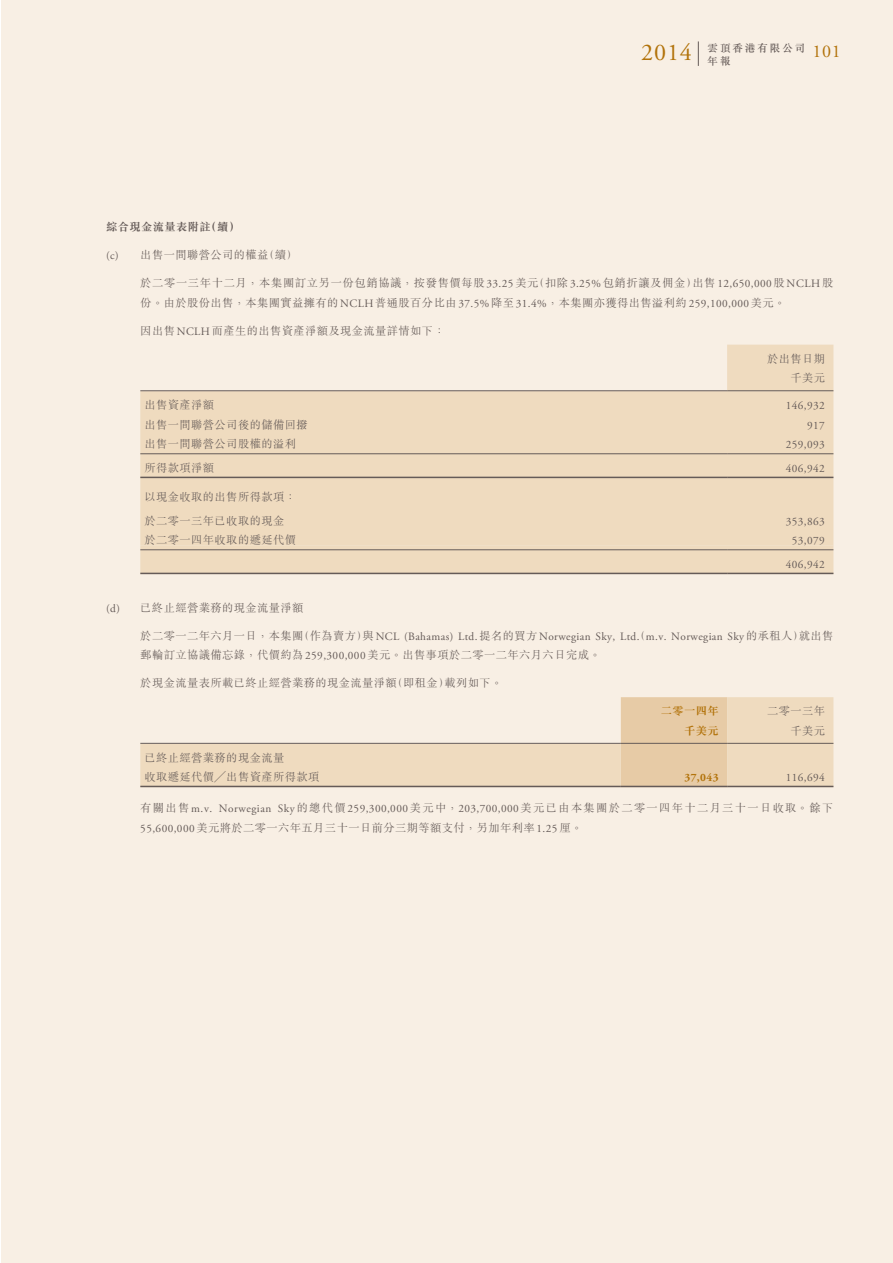
<style>
.page{position:relative;width:893px;height:1263px;background:#fff}
.page>*{position:absolute;margin:0;border:0;box-sizing:border-box;transform-origin:0 0}
.t1{font:24px "Adobe Garamond Pro";color:#b2730b}
.t2{font:18px "Adobe Garamond Pro";color:#b2730b}
._2__附註內文{font:300 11.25px/19.5px "M Sung HK";letter-spacing:.04em;color:#655b58}
._2__附註內文-2{font:300 11.25px/19.5px "M Sung HK";letter-spacing:.06em;color:#655b58}
._2__附註內文-3{font:11.25px "Adobe Garamond Pro";letter-spacing:.035em;color:#655b58}
._2__附註內文-4{font:700 11.25px "M Sung HK";letter-spacing:.035em;color:#655b58}
._2__附註內文-5{font:700 11.25px "M Sung HK";letter-spacing:.035em;color:#b2730b}
._2__附註內文-6{font:700 11.25px "Adobe Garamond Pro";color:#b2730b}
.t3{font:500 10.5px/12.6px "M Sung HK";letter-spacing:.19em;color:#655b58}
.s1{font-family:"Adobe Garamond Pro";font-weight:400}
</style>
<div class="page">
<div style="left:2px;top:0;width:891px;height:1263px;background:#f8efe4"></div>
<svg style="left:698px;top:41px;width:1px;height:25px"></svg>
<svg style="left:140px;top:345px;width:693px;height:228px"></svg>
<div style="left:140px;top:391px;width:693px;height:155px;background:#efdbbf"></div>
<hr style="left:140px;top:390px;width:587px;height:1px;background:#655b58">
<hr style="left:727px;top:390px;width:106px;height:1px;background:#655b58">
<hr style="left:140px;top:453px;width:587px;height:1px;background:#655b58">
<hr style="left:727px;top:453px;width:106px;height:1px;background:#655b58">
<hr style="left:140px;top:477px;width:587px;height:1px;background:#655b58">
<hr style="left:727px;top:477px;width:106px;height:1px;background:#655b58">
<hr style="left:140px;top:549px;width:587px;height:1px;background:#655b58">
<hr style="left:727px;top:549px;width:106px;height:1px;background:#655b58">
<hr style="left:140px;top:573px;width:587px;height:1px;background:#655b58">
<hr style="left:727px;top:573px;width:106px;height:1px;background:#655b58">
<svg style="left:140px;top:697px;width:693px;height:89px;fill:#efdbbf"></svg>
<hr style="left:140px;top:743px;width:481px;height:1px;background:#655b58">
<hr style="left:621px;top:743px;width:106px;height:1px;background:#655b58">
<hr style="left:727px;top:743px;width:106px;height:1px;background:#655b58">
<hr style="left:140px;top:786px;width:481px;height:1px;background:#655b58">
<hr style="left:621px;top:786px;width:106px;height:1px;background:#655b58">
<hr style="left:727px;top:786px;width:106px;height:1px;background:#655b58">
<p class="t3" style="left:707px;top:41px;width:99px">雲頂香港有限公司年報</p>
<h1 class="t1" style="left:641px;top:38px;width:52px">2014</h1>
<h2 class="t2" style="left:812px;top:41px;width:30px">101</h2>
<p class="_2__附註內文-4" style="left:106px;top:221px;width:135px">綜合現金流量表附註（續）</p>
<p class="_2__附註內文" style="left:106px;top:245px;width:193px"><span class="s1">(c)</span> 出售一間聯營公司的權益（續）</p>
<p class="_2__附註內文-2" style="left:140px;top:273px;width:694px">於二零一三年十二月，本集團訂立另一份包銷協議，按發售價每股<span class="s1">33.25</span>美元（扣除<span class="s1">3.25%</span>包銷折讓及佣金）出售<span class="s1">12,650,000</span>股<span class="s1">NCLH</span>股份。由於股份出售，本集團實益擁有的<span class="s1">NCLH</span>普通股百分比由<span class="s1">37.5%</span>降至<span class="s1">31.4%</span>，本集團亦獲得出售溢利約<span class="s1">259,100,000</span>美元。</p>
<p class="_2__附註內文" style="left:140px;top:320px;width:306px">因出售<span class="s1">NCLH</span>而產生的出售資產淨額及現金流量詳情如下：</p>
<p class="_2__附註內文" style="left:767px;top:348px;width:59px">於出售日期</p>
<p class="_2__附註內文" style="left:790px;top:368px;width:36px">千美元</p>
<p class="_2__附註內文" style="left:145px;top:395px;width:71px">出售資產淨額</p>
<p class="_2__附註內文-3" style="left:786px;top:399px;width:41px">146,932</p>
<p class="_2__附註內文" style="left:145px;top:414px;width:165px">出售一間聯營公司後的儲備回撥</p>
<p class="_2__附註內文-3" style="left:807px;top:418px;width:19px">917</p>
<p class="_2__附註內文" style="left:145px;top:434px;width:153px">出售一間聯營公司股權的溢利</p>
<p class="_2__附註內文-3" style="left:786px;top:438px;width:41px">259,093</p>
<p class="_2__附註內文" style="left:145px;top:458px;width:71px">所得款項淨額</p>
<p class="_2__附註內文-3" style="left:786px;top:462px;width:41px">406,942</p>
<p class="_2__附註內文" style="left:145px;top:486px;width:153px">以現金收取的出售所得款項：</p>
<p class="_2__附註內文" style="left:145px;top:510px;width:141px">於二零一三年已收取的現金</p>
<p class="_2__附註內文-3" style="left:786px;top:514px;width:41px">353,863</p>
<p class="_2__附註內文" style="left:145px;top:530px;width:153px">於二零一四年收取的遞延代價</p>
<p class="_2__附註內文-3" style="left:792px;top:534px;width:35px">53,079</p>
<p class="_2__附註內文-3" style="left:786px;top:558px;width:41px">406,942</p>
<p class="_2__附註內文" style="left:106px;top:597px;width:199px"><span class="s1">(d)</span> 已終止經營業務的現金流量淨額</p>
<p class="_2__附註內文" style="left:140px;top:625px;width:695px">於二零一二年六月一日，本集團（作為賣方）與<span class="s1">NCL (Bahamas) Ltd.</span>提名的買方<span class="s1">Norwegian Sky, Ltd.</span>（<span class="s1">m.v. Norwegian Sky</span>的承租人）就出售郵輪訂立協議備忘錄，代價約為<span class="s1">259,300,000</span>美元。出售事項於二零一二年六月六日完成。</p>
<p class="_2__附註內文" style="left:140px;top:673px;width:363px">於現金流量表所載已終止經營業務的現金流量淨額（即租金）載列如下。</p>
<p class="_2__附註內文-5" style="left:661px;top:705px;width:59px">二零一四年</p>
<p class="_2__附註內文" style="left:767px;top:701px;width:59px">二零一三年</p>
<p class="_2__附註內文-5" style="left:684px;top:725px;width:36px">千美元</p>
<p class="_2__附註內文" style="left:790px;top:720px;width:36px">千美元</p>
<p class="_2__附註內文" style="left:145px;top:747px;width:141px">已終止經營業務的現金流量</p>
<p class="_2__附註內文" style="left:145px;top:767px;width:176px">收取遞延代價╱出售資產所得款項</p>
<p class="_2__附註內文-6" style="left:684px;top:771px;width:36px">37,043</p>
<p class="_2__附註內文-3" style="left:786px;top:771px;width:41px">116,694</p>
<p class="_2__附註內文" style="left:140px;top:798px;width:695px">有關出售<span class="s1">m.v. Norwegian Sky</span>的總代價<span class="s1">259,300,000</span>美元中，<span class="s1">203,700,000</span>美元已由本集團於二零一四年十二月三十一日收取。餘下<br><span class="s1">55,600,000</span>美元將於二零一六年五月三十一日前分三期等額支付，另加年利率<span class="s1">1.25</span>厘。</p>
</div>
